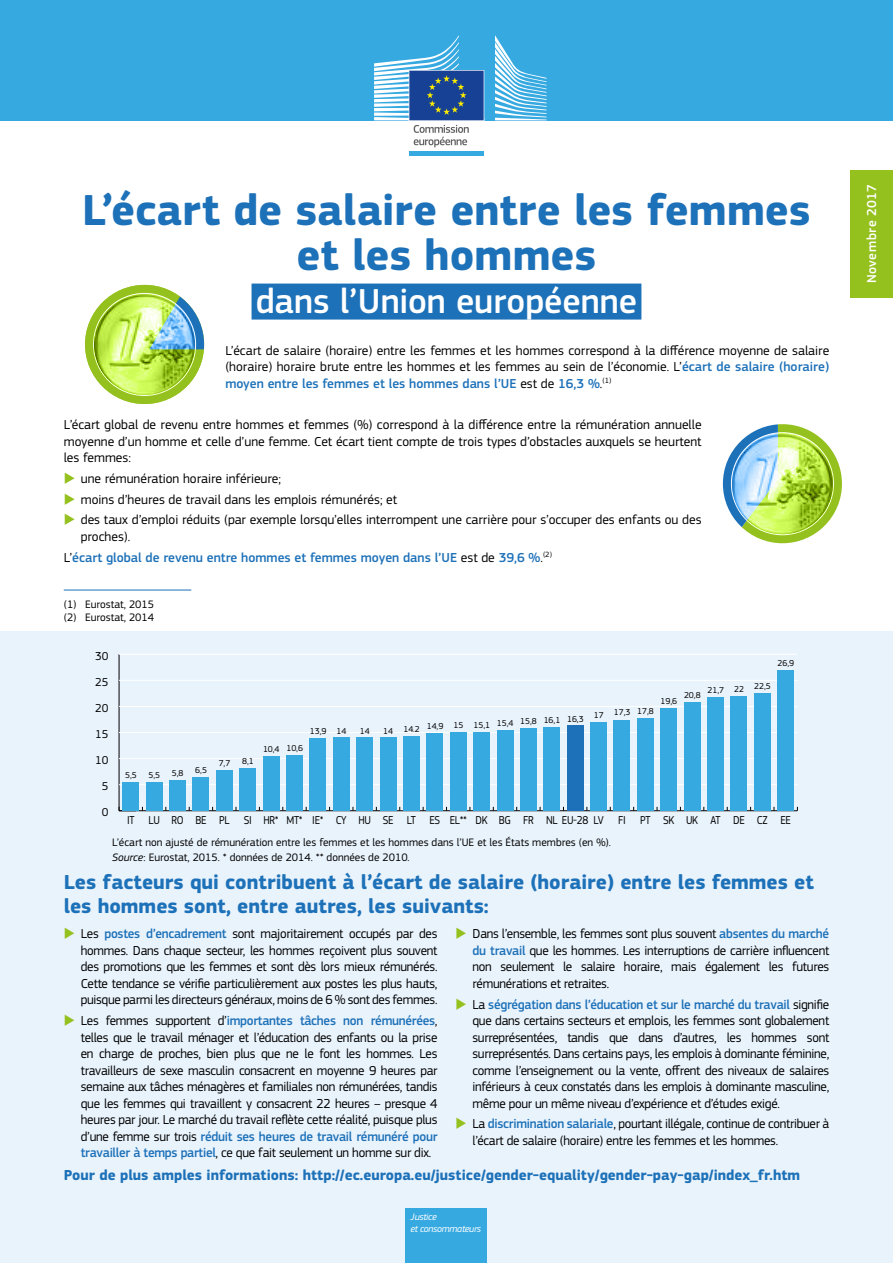
<style>
.page{position:relative;width:893px;height:1263px;background:#fff}
.page>*{position:absolute;margin:0;border:0;box-sizing:border-box;transform-origin:0 0}
.t1{font:700 45px/45px "EC Square Sans Pro";color:#1d71b8;text-align:center}
.t2{font:500 36px "EC Square Sans Pro";color:#fff}
.t3{font:700 21px/24px "EC Square Sans Pro";color:#1d71b8}
.t4{font:700 15px "EC Square Sans Pro";color:#1d71b8}
.t5{font:13.5px/16.5px "EC Square Sans Pro";letter-spacing:-.02em;color:#000;text-align:justify}
.t6{font:13.5px/20.7px "EC Square Sans Pro";color:#000}
.t7{font:500 13.5px/20.7px "EC Square Sans Pro";color:#1d71b8}
.t8{font:500 13.5px "EC Square Sans Pro";letter-spacing:.035em;color:#fff}
.t9{font:11.85px "EC Square Sans Pro";letter-spacing:-.03em;color:#000;scale:.9 1}
.t10{font:11.85px "EC Square Sans Pro";letter-spacing:-.03em;color:#000}
.t11{font:11.25px/13.5px "EC Square Sans Pro";color:#000}
.t12{font:italic 9.75px/11.9px "EC Square Sans Pro";letter-spacing:-.03em;color:#fff}
.t13{font:9px "EC Square Sans Pro";color:#000}
.s1{font-weight:500;color:#1d71b8}
.s2{font-weight:400;color:#000}
.s3{font-style:italic}
</style>
<div class="page">
<div style="left:0;top:631px;width:893px;height:632px;background:#e9f3fc"></div>
<div style="left:406px;top:1209px;width:81px;height:54px;background:#36a9e1"></div>
<div style="left:0;top:0;width:893px;height:120px;background:#36a9e1"></div>
<svg style="left:495px;top:35px;width:52px;height:85px"></svg>
<svg style="left:374px;top:35px;width:110px;height:113px"></svg>
<hr style="left:409px;top:151px;width:75px;height:4px;background:#36a9e1">
<div style="left:252px;top:284px;width:389px;height:36px;background:#1d71b8"></div>
<hr style="left:64px;top:590px;width:127px;height:1px;background:#1d71b8">
<svg style="left:85px;top:285px;width:119px;height:119px"></svg>
<svg style="left:723px;top:424px;width:119px;height:119px"></svg>
<hr style="left:119px;top:810px;width:678px;height:1px;background:#000">
<hr style="left:119px;top:654px;width:1px;height:157px;background:#000">
<hr style="left:119px;top:784px;width:678px;height:1px;background:#fff">
<hr style="left:119px;top:758px;width:678px;height:1px;background:#fff">
<hr style="left:119px;top:732px;width:678px;height:1px;background:#fff">
<hr style="left:119px;top:706px;width:678px;height:1px;background:#fff">
<hr style="left:119px;top:680px;width:678px;height:1px;background:#fff">
<hr style="left:119px;top:654px;width:678px;height:1px;background:#fff">
<div style="left:122px;top:782px;width:17px;height:29px;background:#36a9e1"></div>
<div style="left:146px;top:782px;width:17px;height:29px;background:#36a9e1"></div>
<div style="left:169px;top:780px;width:17px;height:31px;background:#36a9e1"></div>
<div style="left:192px;top:777px;width:17px;height:34px;background:#36a9e1"></div>
<div style="left:216px;top:770px;width:17px;height:41px;background:#36a9e1"></div>
<div style="left:239px;top:768px;width:17px;height:43px;background:#36a9e1"></div>
<div style="left:263px;top:756px;width:16px;height:55px;background:#36a9e1"></div>
<div style="left:286px;top:755px;width:17px;height:56px;background:#36a9e1"></div>
<div style="left:309px;top:738px;width:17px;height:73px;background:#36a9e1"></div>
<div style="left:333px;top:738px;width:17px;height:73px;background:#36a9e1"></div>
<div style="left:356px;top:738px;width:17px;height:73px;background:#36a9e1"></div>
<div style="left:380px;top:738px;width:16px;height:73px;background:#36a9e1"></div>
<div style="left:403px;top:737px;width:17px;height:74px;background:#36a9e1"></div>
<div style="left:426px;top:733px;width:17px;height:78px;background:#36a9e1"></div>
<div style="left:450px;top:732px;width:17px;height:79px;background:#36a9e1"></div>
<div style="left:473px;top:732px;width:17px;height:79px;background:#36a9e1"></div>
<div style="left:497px;top:730px;width:16px;height:81px;background:#36a9e1"></div>
<div style="left:520px;top:728px;width:17px;height:83px;background:#36a9e1"></div>
<div style="left:543px;top:727px;width:17px;height:84px;background:#36a9e1"></div>
<div style="left:567px;top:726px;width:17px;height:85px;background:#1d71b8"></div>
<div style="left:590px;top:722px;width:17px;height:89px;background:#36a9e1"></div>
<div style="left:613px;top:720px;width:17px;height:91px;background:#36a9e1"></div>
<div style="left:637px;top:718px;width:17px;height:93px;background:#36a9e1"></div>
<div style="left:660px;top:708px;width:17px;height:103px;background:#36a9e1"></div>
<div style="left:684px;top:702px;width:16px;height:109px;background:#36a9e1"></div>
<div style="left:707px;top:697px;width:17px;height:114px;background:#36a9e1"></div>
<div style="left:730px;top:696px;width:17px;height:115px;background:#36a9e1"></div>
<div style="left:754px;top:693px;width:17px;height:118px;background:#36a9e1"></div>
<div style="left:777px;top:670px;width:17px;height:141px;background:#36a9e1"></div>
<div style="left:850px;top:170px;width:43px;height:128px;background:#95c11f"></div>
<h1 class="t1" style="left:82px;top:189px;width:730px">L’écart de salaire entre les femmes et les hommes</h1>
<h2 class="t2" style="left:256px;top:280px;width:383px">dans l’Union européenne</h2>
<p class="t5" style="left:225px;top:342px;width:605px">L’écart de salaire (horaire) entre les femmes et les hommes correspond à la différence moyenne de salaire (horaire) horaire brute entre les hommes et les femmes au sein de l’économie. L’<span class="s1">écart de salaire (horaire) moyen entre les femmes et les hommes dans l’UE</span> est de <span class="s1">16,3 %</span>.<sup>(1)</sup></p>
<p class="t5" style="left:64px;top:416px;width:639px">L’écart global de revenu entre hommes et femmes (%) correspond à la différence entre la rémunération annuelle moyenne d’un homme et celle d’une femme. Cet écart tient compte de trois types d’obstacles auxquels se heurtent les femmes:</p>
<p class="t6" style="left:81px;top:468px;width:622px">une rémunération horaire inférieure;<br>moins d’heures de travail dans les emplois rémunérés; et<br>des taux d’emploi réduits (par exemple lorsqu’elles interrompent une carrière pour s’occuper des enfants ou des</p>
<p class="t7" style="left:64px;top:526px;width:490px;text-indent:17px"><span class="s2">proches).<br>L’</span>écart global de revenu entre hommes et femmes moyen dans l’UE <span class="s2">est de</span> 39,6 %<span class="s2">.</span><sup>(2)</sup></p>
<p class="t11" style="left:64px;top:597px;width:92px">(1) Eurostat, 2015 (2) Eurostat, 2014</p>
<p class="t10" style="left:95px;top:649px;width:15px">30</p>
<p class="t10" style="left:95px;top:675px;width:15px">25</p>
<p class="t10" style="left:95px;top:701px;width:15px">20</p>
<p class="t10" style="left:95px;top:727px;width:15px">15</p>
<p class="t10" style="left:95px;top:753px;width:15px">10</p>
<p class="t10" style="left:102px;top:779px;width:8px">5</p>
<p class="t10" style="left:102px;top:805px;width:8px">0</p>
<p class="t13" style="left:125px;top:770px;width:13px">5,5</p>
<p class="t13" style="left:149px;top:770px;width:13px">5,5</p>
<p class="t13" style="left:172px;top:768px;width:13px">5,8</p>
<p class="t13" style="left:195px;top:764px;width:13px">6,5</p>
<p class="t13" style="left:219px;top:758px;width:13px">7,7</p>
<p class="t13" style="left:242px;top:756px;width:13px">8,1</p>
<p class="t13" style="left:286px;top:743px;width:18px">10,6</p>
<p class="t13" style="left:263px;top:744px;width:18px">10,4</p>
<p class="t13" style="left:310px;top:726px;width:18px">13,9</p>
<p class="t13" style="left:336px;top:725px;width:11px">14</p>
<p class="t13" style="left:403px;top:724px;width:18px">14.2</p>
<p class="t13" style="left:360px;top:725px;width:11px">14</p>
<p class="t13" style="left:383px;top:725px;width:11px">14</p>
<p class="t13" style="left:427px;top:720px;width:18px">14,9</p>
<p class="t13" style="left:453px;top:720px;width:11px">15</p>
<p class="t13" style="left:473px;top:720px;width:18px">15,1</p>
<p class="t13" style="left:497px;top:718px;width:18px">15,4</p>
<p class="t13" style="left:520px;top:716px;width:18px">15,8</p>
<p class="t13" style="left:544px;top:714px;width:18px">16,1</p>
<p class="t13" style="left:567px;top:713px;width:18px">16,3</p>
<p class="t13" style="left:594px;top:710px;width:11px">17</p>
<p class="t13" style="left:614px;top:707px;width:18px">17,3</p>
<p class="t13" style="left:637px;top:705px;width:18px">17,8</p>
<p class="t13" style="left:707px;top:685px;width:18px">21,7</p>
<p class="t13" style="left:684px;top:690px;width:18px">20,8</p>
<p class="t13" style="left:661px;top:696px;width:18px">19,6</p>
<p class="t13" style="left:734px;top:684px;width:11px">22</p>
<p class="t13" style="left:778px;top:658px;width:18px">26,9</p>
<p class="t13" style="left:754px;top:681px;width:18px">22,5</p>
<p class="t9" style="left:127px;top:813px;width:739px">IT LU RO BE PL SI HR* MT* IE* CY HU SE LT ES EL** DK BG FR NL EU-28 LV FI PT SK UK AT DE CZ EE</p>
<p class="t11" style="left:112px;top:835px;width:500px;line-height:15px">L’écart non ajusté de rémunération entre les femmes et les hommes dans l’UE et les États membres (en %).<br><span class="s3">Source</span>: Eurostat, 2015. * données de 2014. ** données de 2010.</p>
<h3 class="t3" style="left:64px;top:871px;width:752px">Les facteurs qui contribuent à l’écart de salaire (horaire) entre les femmes et les hommes sont, entre autres, les suivants:</h3>
<p class="t5" style="left:81px;top:926px;width:358px">Les <span class="s1">postes d’encadrement</span> sont majoritairement occupés par des hommes. Dans chaque secteur, les hommes reçoivent plus souvent des promotions que les femmes et sont dès lors mieux rémunérés.<br>Cette tendance se vérifie particulièrement aux postes les plus hauts, puisque parmi les directeurs généraux, moins de 6 % sont des femmes.</p>
<p class="t5" style="left:81px;top:1012px;width:358px">Les femmes supportent d’<span class="s1">importantes tâches non rémunérées</span>, telles que le travail ménager et l’éducation des enfants ou la prise en charge de proches, bien plus que ne le font les hommes. Les travailleurs de sexe masculin consacrent en moyenne 9 heures par semaine aux tâches ménagères et familiales non rémunérées, tandis que les femmes qui travaillent y consacrent 22 heures – presque 4 heures par jour. Le marché du travail reflète cette réalité, puisque plus d’une femme sur trois <span class="s1">réduit ses heures de travail rémunéré pour travailler à temps partiel</span>, ce que fait seulement un homme sur dix.</p>
<p class="t5" style="left:472px;top:926px;width:358px">Dans l’ensemble, les femmes sont plus souvent <span class="s1">absentes du marché du travail</span> que les hommes. Les interruptions de carrière influencent non seulement le salaire horaire, mais également les futures rémunérations et retraites.</p>
<p class="t5" style="left:473px;top:996px;width:358px">La <span class="s1">ségrégation dans l’éducation et sur le marché du travail</span> signifie que dans certains secteurs et emplois, les femmes sont globalement surreprésentées, tandis que dans d’autres, les hommes sont surreprésentés. Dans certains pays, les emplois à dominante féminine, comme l’enseignement ou la vente, offrent des niveaux de salaires inférieurs à ceux constatés dans les emplois à dominante masculine, même pour un même niveau d’expérience et d’études exigé.</p>
<p class="t5" style="left:473px;top:1116px;width:358px">La <span class="s1">discrimination salariale</span>, pourtant illégale, continue de contribuer à l’écart de salaire (horaire) entre les femmes et les hommes.</p>
<p class="t4" style="left:64px;top:1166px;width:738px">Pour de plus amples informations: http://ec.europa.eu/justice/gender-equality/gender-pay-gap/index_fr.htm</p>
<p class="t12" style="left:410px;top:1211px;width:72px">Justice<br>et consommateurs</p>
<p class="t8" style="left:864px;top:283px;width:101px;rotate:-90deg">Novembre 2017</p>
</div>
